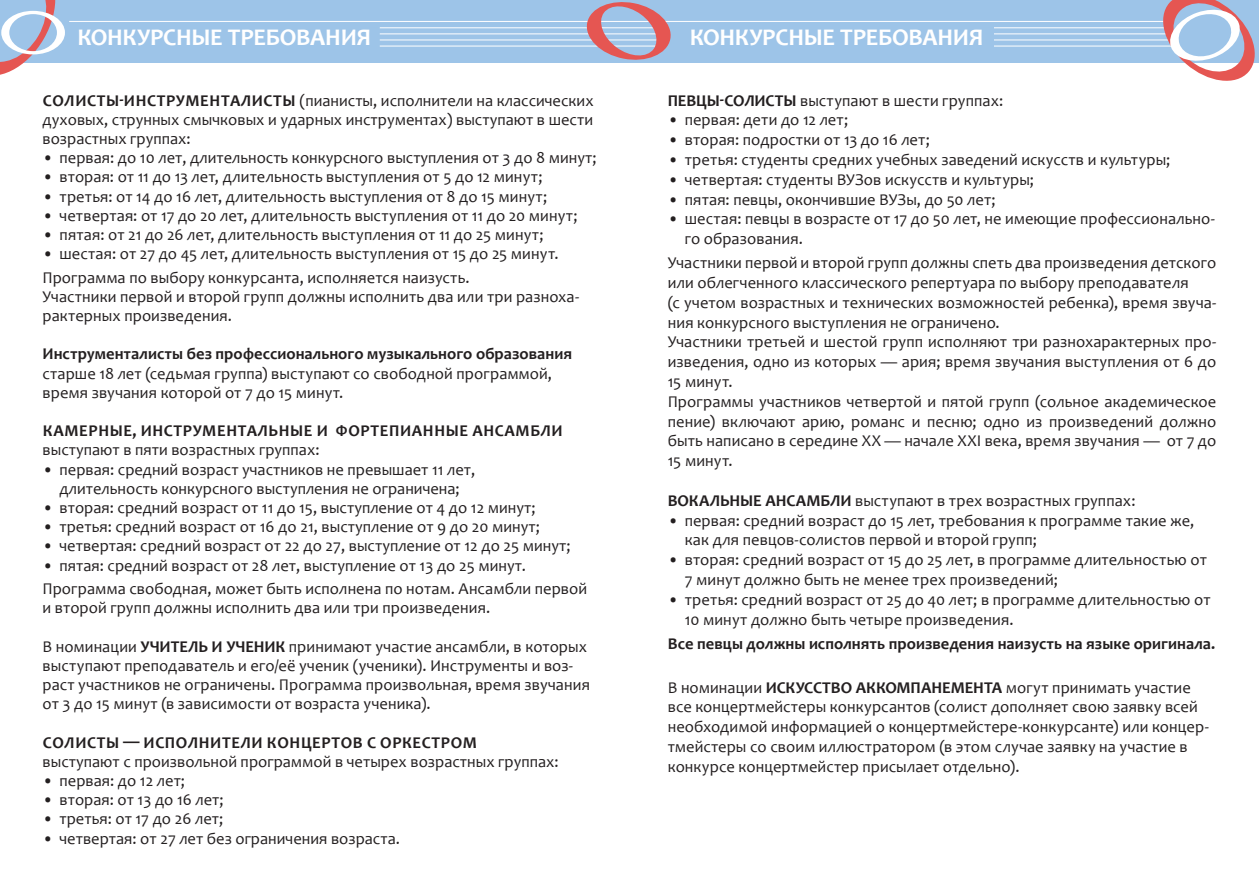
<style>
.page{position:relative;width:1259px;height:893px;background:#fff}
.page>*{position:absolute;margin:0;border:0;box-sizing:border-box;transform-origin:0 0}
.t1{font:700 24px "Candara";letter-spacing:-.01em;color:#fff}
.t2{font:16.5px/19.8px "Candara";color:#231f20}
.t3{font:700 16.5px/19.2px "Candara";letter-spacing:.005em;color:#231f20}
.t4{font:700 16.5px "Candara";letter-spacing:.04em;color:#231f20}
.s1{font-weight:700}
.s2{font-weight:400}
</style>
<div class="page">
<div style="left:0;top:0;width:1259px;height:62px;background:#9dc4e8"></div>
<svg style="left:0;top:0;width:65px;height:75px"></svg>
<hr style="left:69px;top:21px;width:1098px;height:1px;background:#fff">
<hr style="left:380px;top:46px;width:791px;height:1px;background:#fff">
<hr style="left:380px;top:40px;width:791px;height:1px;background:#fff">
<hr style="left:380px;top:34px;width:791px;height:1px;background:#fff">
<hr style="left:380px;top:27px;width:791px;height:1px;background:#fff">
<div style="left:662px;top:24px;width:332px;height:31px;background:#9dc4e8"></div>
<svg style="left:584px;top:2px;width:89px;height:61px"></svg>
<svg style="left:1156px;top:0;width:103px;height:81px"></svg>
<p class="t1" style="left:77px;top:22px;width:295px">Конкурсные требования</p>
<p class="t1" style="left:690px;top:22px;width:295px">Конкурсные требования</p>
<p class="t2" style="left:43px;top:90px;width:552px;line-height:19.2px;text-align:justify"><span class="s1">Соли сты-и нструментали сты</span> (пианисты, исполнители на классических духовых, струнных смычковых и ударных инструментах) выступают в шести возрастных группах:</p>
<p class="t2" style="left:43px;top:148px;width:555px">• первая: до 10 лет, длительность конкурсного выступления от 3 до 8 минут;</p>
<p class="t2" style="left:43px;top:167px;width:501px">• вторая: от 11 до 13 лет, длительность выступления от 5 до 12 минут;</p>
<p class="t2" style="left:43px;top:186px;width:506px">• третья: от 14 до 16 лет, длительность выступления от 8 до 15 минут;</p>
<p class="t2" style="left:43px;top:205px;width:536px">• четвертая: от 17 до 20 лет, длительность выступления от 11 до 20 минут;</p>
<p class="t2" style="left:43px;top:224px;width:502px">• пятая: от 21 до 26 лет, длительность выступления от 11 до 25 минут;</p>
<p class="t2" style="left:43px;top:244px;width:517px">• шестая: от 27 до 45 лет, длительность выступления от 15 до 25 минут.</p>
<p class="t2" style="left:43px;top:267px;width:429px">Программа по выбору конкурсанта, исполняется наизусть.</p>
<p class="t2" style="left:43px;top:287px;width:538px;line-height:19.2px">Участники первой и второй групп должны исполнить два или три разноха&shy;рактерных произведения.</p>
<p class="t3" style="left:43px;top:344px;width:531px">Инструменталисты без профессионального музыкального образования <span class="s2">старше 18 лет (седьмая группа) выступают со свободной программой,</span></p>
<p class="t2" style="left:43px;top:382px;width:302px">время звучания которой от 7 до 15 минут.</p>
<p class="t4" style="left:43px;top:420px;width:519px">Камерные, инструментальные и фортепианные ансамбли</p>
<p class="t2" style="left:43px;top:440px;width:278px">выступают в пяти возрастных группах:</p>
<p class="t2" style="left:43px;top:459px;width:434px;line-height:19.2px;text-align:center">• первая: средний возраст участников не превышает 11 лет, длительность конкурсного выступления не ограничена;</p>
<p class="t2" style="left:43px;top:498px;width:494px">• вторая: средний возраст от 11 до 15, выступление от 4 до 12 минут;</p>
<p class="t2" style="left:43px;top:517px;width:499px">• третья: средний возраст от 16 до 21, выступление от 9 до 20 минут;</p>
<p class="t2" style="left:43px;top:536px;width:529px">• четвертая: средний возраст от 22 до 27, выступление от 12 до 25 минут;</p>
<p class="t2" style="left:43px;top:555px;width:485px">• пятая: средний возраст от 28 лет, выступление от 13 до 25 минут.</p>
<p class="t2" style="left:43px;top:579px;width:546px;line-height:19.2px">Программа свободная, может быть исполнена по нотам. Ансамбли первой и второй групп должны исполнить два или три произведения.</p>
<p class="t2" style="left:43px;top:636px;width:549px;line-height:19.2px">В номинации <span class="s1">Учитель и ученик</span> принимают участие ансамбли, в которых выступают преподаватель и его/её ученик (ученики). Инструменты и воз&shy;раст участников не ограничены. Программа произвольная, время звучания от 3 до 15 минут (в зависимости от возраста ученика).</p>
<p class="t4" style="left:43px;top:732px;width:436px">Солисты — исполнители концертов с оркестром</p>
<p class="t2" style="left:43px;top:751px;width:517px">выступают с произвольной программой в четырех возрастных группах:</p>
<p class="t2" style="left:43px;top:771px;width:144px">• первая: до 12 лет;</p>
<p class="t2" style="left:43px;top:790px;width:183px">• вторая: от 13 до 16 лет;</p>
<p class="t2" style="left:43px;top:809px;width:182px">• третья: от 17 до 26 лет;</p>
<p class="t2" style="left:43px;top:828px;width:359px">• четвертая: от 27 лет без ограничения возраста.</p>
<p class="t2" style="left:668px;top:90px;width:337px"><span class="s1">Певцы-солисты</span> выступают в шести группах:</p>
<p class="t2" style="left:668px;top:110px;width:182px">• первая: дети до 12 лет;</p>
<p class="t2" style="left:668px;top:130px;width:264px">• вторая: подростки от 13 до 16 лет;</p>
<p class="t2" style="left:668px;top:149px;width:504px">• третья: студенты средних учебных заведений искусств и культуры;</p>
<p class="t2" style="left:668px;top:169px;width:368px">• четвертая: студенты ВУЗов искусств и культуры;</p>
<p class="t2" style="left:668px;top:189px;width:329px">• пятая: певцы, окончившие ВУЗы, до 50 лет;</p>
<p class="t2" style="left:685px;top:209px;width:532px;text-indent:-17px">• шестая: певцы в возрасте от 17 до 50 лет, не имеющие профессионально&shy;го образования.</p>
<p class="t2" style="left:668px;top:253px;width:550px">Участники первой и второй групп должны спеть два произведения детского или облегченного классического репертуара по выбору преподавателя</p>
<p class="t2" style="left:668px;top:292px;width:550px">(с учетом возрастных и технических возможностей ребенка), время звуча&shy;ния конкурсного выступления не ограничено.</p>
<p class="t2" style="left:668px;top:332px;width:550px;text-align:justify">Участники третьей и шестой групп исполняют три разнохарактерных про&shy;изведения, одно из которых — ария; время звучания выступления от 6 до 15 минут.</p>
<p class="t2" style="left:668px;top:391px;width:550px;text-align:justify">Программы участников четвертой и пятой групп (сольное академическое пение) включают арию, романс и песню; одно из произведений должно быть написано в середине ХХ — начале XXI века, время звучания — от 7 до 15 минут.</p>
<p class="t2" style="left:668px;top:490px;width:469px"><span class="s1">Вокальные ансамбли</span> выступают в трех возрастных группах:</p>
<p class="t2" style="left:685px;top:510px;width:511px;text-indent:-17px">• первая: средний возраст до 15 лет, требования к программе такие же, как для певцов-солистов первой и второй групп;</p>
<p class="t2" style="left:685px;top:550px;width:524px;text-indent:-17px">• вторая: средний возраст от 15 до 25 лет, в программе длительностью от<br>7 минут должно быть не менее трех произведений;</p>
<p class="t2" style="left:685px;top:589px;width:527px;text-indent:-17px">• третья: средний возраст от 25 до 40 лет; в программе длительностью от<br>10 минут должно быть четыре произведения.</p>
<p class="t3" style="left:668px;top:633px;width:549px">Все певцы должны исполнять произведения наизусть на языке оригинала.</p>
<p class="t2" style="left:668px;top:677px;width:542px">В номинации <span class="s1">искусство аккомпанемента</span> могут принимать участие все концертмейстеры конкурсантов (солист дополняет свою заявку всей необходимой информацией о концертмейстере-конкурсанте) или концер&shy;тмейстеры со своим иллюстратором (в этом случае заявку на участие в конкурсе концертмейстер присылает отдельно).</p>
</div>
